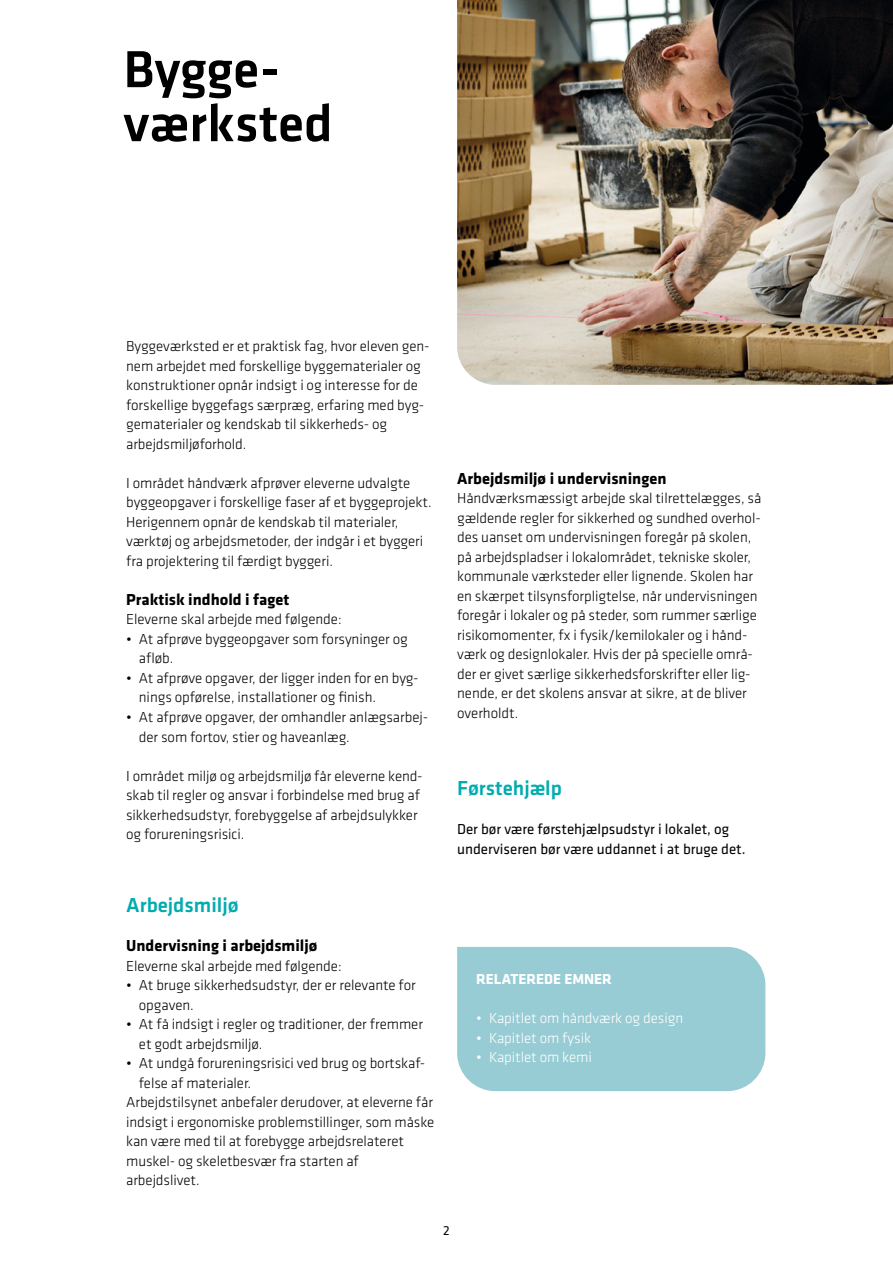
<style>
.page{position:relative;width:893px;height:1263px;background:#fff}
.page>*{position:absolute;margin:0;border:0;box-sizing:border-box;transform-origin:0 0}
.t1{font:500 54px/54px "Klavika";color:#000}
.t2{font:500 21px "Klavika";color:#00acae}
.t3{font:700 16.5px "Klavika";color:#000}
.t4{font:300 15px/19.5px "Klavika";letter-spacing:-.005em;color:#000}
.t5{font:15px/19.5px "Klavika";color:#000}
.t6{font:300 15px "Klavika";letter-spacing:-.005em;color:#fff}
.t7{font:700 15px "Klavika";color:#fff}
.t8{font:13.5px "Klavika";color:#000}
</style>
<div class="page">
<img style="left:457px;top:0;width:436px;height:385px">
<div style="left:457px;top:947px;width:308px;height:144px;background:#98ccd5"></div>
<h1 class="t1" style="left:123px;top:41px;width:211px">Bygge&shy;værksted</h1>
<p class="t4" style="left:126px;top:337px;width:305px">Byggeværksted er et praktisk fag, hvor eleven gen&shy;nem arbejdet med forskellige byggematerialer og konstruktioner opnår indsigt i og interesse for de forskellige byggefags særpræg, erfaring med byg&shy;gematerialer og kendskab til sikkerheds- og arbejdsmiljøforhold.</p>
<p class="t4" style="left:126px;top:473px;width:307px">I området håndværk afprøver eleverne udvalgte byggeopgaver i forskellige faser af et byggeprojekt.<br>Herigennem opnår de kendskab til materialer, værktøj og arbejdsmetoder, der indgår i et byggeri fra projektering til færdigt byggeri.</p>
<p class="t3" style="left:126px;top:588px;width:165px">Praktisk indhold i faget</p>
<p class="t4" style="left:126px;top:610px;width:217px">Eleverne skal arbejde med følgende:</p>
<p class="t4" style="left:139px;top:629px;width:270px;text-indent:-13px">• At afprøve byggeopgaver som forsyninger og afløb.</p>
<p class="t4" style="left:139px;top:668px;width:281px;text-indent:-13px">• At afprøve opgaver, der ligger inden for en byg&shy;nings opførelse, installationer og finish.</p>
<p class="t4" style="left:139px;top:707px;width:291px;text-indent:-13px">• At afprøve opgaver, der omhandler anlægsarbej&shy;der som fortov, stier og haveanlæg.</p>
<p class="t4" style="left:126px;top:766px;width:298px">I området miljø og arbejdsmiljø får eleverne kend&shy;skab til regler og ansvar i forbindelse med brug af sikkerhedsudstyr, forebyggelse af arbejdsulykker og forureningsrisici.</p>
<p class="t3" style="left:457px;top:466px;width:211px">Arbejdsmiljø i undervisningen</p>
<p class="t4" style="left:457px;top:488px;width:306px">Håndværksmæssigt arbejde skal tilrettelægges, så gældende regler for sikkerhed og sundhed overhol&shy;des uanset om undervisningen foregår på skolen, på arbejdspladser i lokalområdet, tekniske skoler, kommunale værksteder eller lignende. Skolen har en skærpet tilsynsforpligtelse, når undervisningen foregår i lokaler og på steder, som rummer særlige risikomomenter, fx i fysik/kemilokaler og i hånd&shy;værk og designlokaler. Hvis der på specielle områ&shy;der er givet særlige sikkerhedsforskrifter eller lig&shy;nende, er det skolens ansvar at sikre, at de bliver overholdt.</p>
<h2 class="t2" style="left:457px;top:774px;width:106px">Førstehjælp</h2>
<p class="t5" style="left:457px;top:819px;width:290px">Der bør være førstehjælpsudstyr i lokalet, og underviseren bør være uddannet i at bruge det.</p>
<h2 class="t2" style="left:126px;top:891px;width:114px">Arbejdsmiljø</h2>
<p class="t3" style="left:126px;top:934px;width:193px">Undervisning i arbejdsmiljø</p>
<p class="t4" style="left:126px;top:956px;width:217px">Eleverne skal arbejde med følgende:</p>
<p class="t4" style="left:139px;top:975px;width:278px;text-indent:-13px">• At bruge sikkerhedsudstyr, der er relevante for opgaven.</p>
<p class="t4" style="left:139px;top:1014px;width:286px;text-indent:-13px">• At få indsigt i regler og traditioner, der fremmer et godt arbejdsmiljø.</p>
<p class="t4" style="left:126px;top:1053px;width:301px">• At undgå forureningsrisici ved brug og bortskaf-</p>
<p class="t4" style="left:139px;top:1073px;width:114px">felse af materialer.</p>
<p class="t4" style="left:126px;top:1092px;width:309px">Arbejdstilsynet anbefaler derudover, at eleverne får</p>
<p class="t4" style="left:126px;top:1112px;width:310px">indsigt i ergonomiske problemstillinger, som måske</p>
<p class="t4" style="left:126px;top:1131px;width:279px">kan være med til at forebygge arbejdsrelateret</p>
<p class="t4" style="left:126px;top:1151px;width:234px">muskel- og skeletbesvær fra starten af</p>
<p class="t4" style="left:126px;top:1170px;width:75px">arbejdslivet.</p>
<p class="t8" style="left:443px;top:1221px;width:8px">2</p>
<p class="t7" style="left:476px;top:968px;width:137px">RELATEREDE EMNER</p>
<p class="t6" style="left:476px;top:1009px;width:208px">• Kapitlet om håndværk og design</p>
<p class="t6" style="left:476px;top:1028px;width:116px">• Kapitlet om fysik</p>
<p class="t6" style="left:476px;top:1048px;width:117px">• Kapitlet om kemi</p>
</div>
